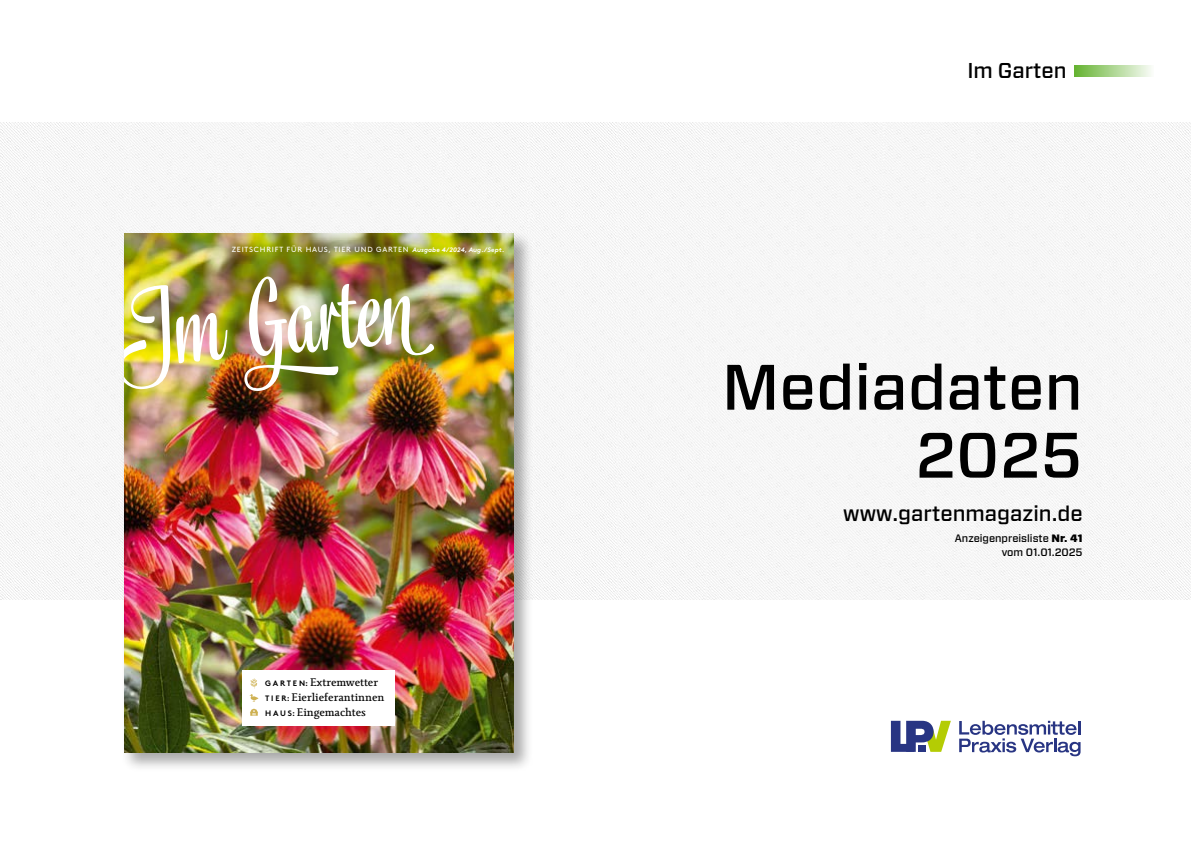
<style>
.page{position:relative;width:1191px;height:842px;background:#fff}
.page>*{position:absolute;margin:0;border:0;box-sizing:border-box;transform-origin:0 0}
.t1{font:500 127.2px "Tea Biscuit";color:#fff}
.t2{font:500 64px/68px "Vitesse Sans";color:#000;text-align:right}
.t3{font:500 21.4px "Vitesse Sans";color:#000}
.t4{font:11.4px/15px "Raikka";letter-spacing:-.015em;color:#000}
.t5{font:500 10.8px/14px "Vitesse Sans";color:#000;text-align:right}
.t6{font:7.4px "Brown";letter-spacing:.105em;color:#fff}
.s1{font-family:"Brown Bold Italic Alt";font-size:6.6px}
.s2{font-family:"Brown";font-weight:700;font-size:7.8px}
.s3{font-weight:900}
</style>
<div class="page">
<div style="left:0;top:123px;width:1191px;height:476px;background:#f6f6f6"></div>
<svg style="left:1074px;top:66px;width:77px;height:11px"></svg>
<svg style="left:959px;top:721px;width:121px;height:35px"></svg>
<svg style="left:891px;top:721px;width:60px;height:31px"></svg>
<div style="left:918px;top:745px;width:7px;height:7px;background:#283583"></div>
<div style="left:121px;top:230px;width:412px;height:542px;background:#000;opacity:.34"></div>
<img style="left:124px;top:234px;width:389px;height:519px">
<div style="left:242px;top:670px;width:153px;height:55px;background:#fff"></div>
<svg style="left:249px;top:678px;width:9px;height:24px"></svg>
<svg style="left:250px;top:709px;width:8px;height:7px"></svg>
<p class="t6" style="left:232px;top:244px;width:274px">ZEITSCHRIFT FÜR HAUS, TIER UND GARTEN <span class="s1">Ausgabe 4/2024, Aug./Sept.</span></p>
<h1 class="t1" style="left:107px;top:258px;width:298px;rotate:-5deg">Jm Garten</h1>
<p class="t4" style="left:265px;top:674px;width:121px"><span class="s2">G A R T E N:</span> Extremwetter<br><span class="s2">T I E R:</span> Eierlieferantinnen<br><span class="s2">H A U S:</span> Eingemachtes</p>
<h3 class="t3" style="left:967px;top:56px;width:101px">Im Garten</h3>
<h2 class="t2" style="left:722px;top:354px;width:362px">Mediadaten<br>2025</h2>
<h3 class="t3" style="left:843px;top:499px;width:241px">www.gartenmagazin.de</h3>
<p class="t5" style="left:954px;top:531px;width:129px">Anzeigenpreisliste <span class="s3">Nr. 41 </span>vom 01.01.2025</p>
</div>
